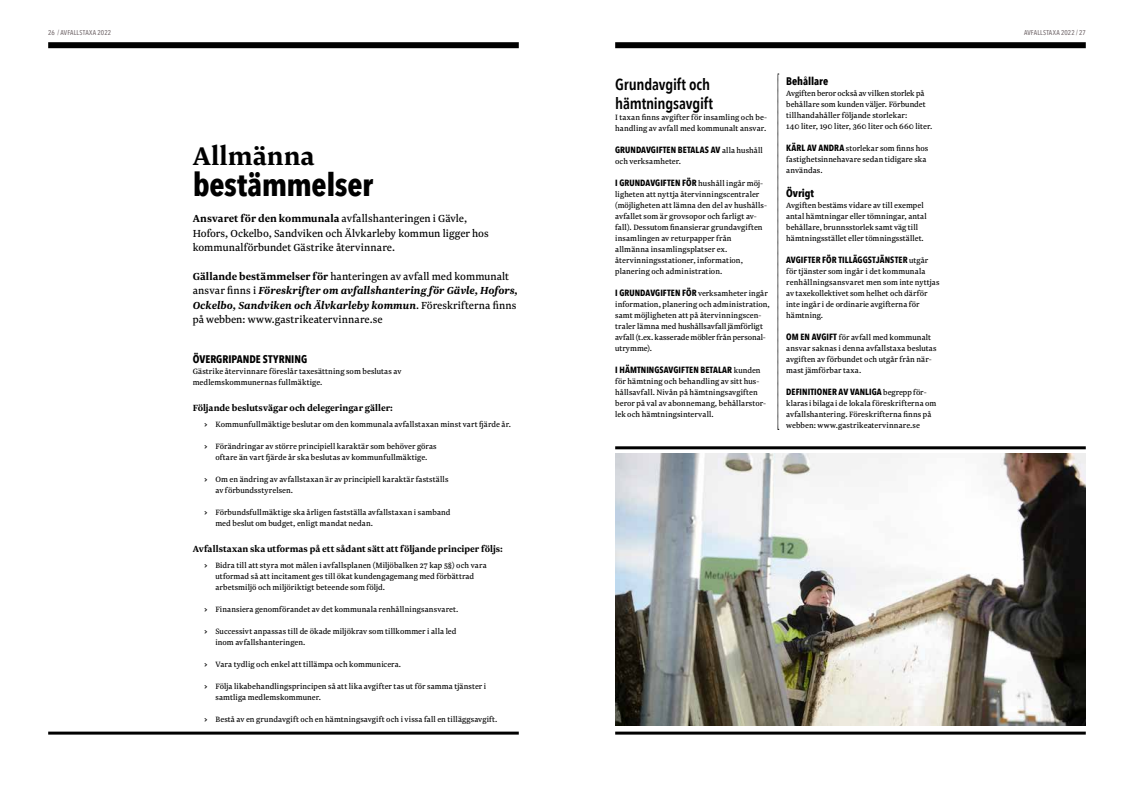
<style>
.page{position:relative;width:1134px;height:794px;background:#fff}
.page>*{position:absolute;margin:0;border:0;box-sizing:border-box;transform-origin:0 0}
.t1{font:700 32px "Avenir Next Condensed";letter-spacing:-.015em;color:#000}
.t2{font:700 30px "Newzald";color:#000}
.t3{font:600 16px/19.2px "Avenir Next Condensed";letter-spacing:-.01em;color:#000}
.t4{font:12px/14.4px "Newzald";color:#000}
.t5{font:700 11px "Avenir Next Condensed";letter-spacing:-.005em;color:#000}
.t6{font:700 10.5px "Newzald";color:#000}
.t7{font:9px/11px "Newzald";letter-spacing:.01em;color:#000}
.t8{font:700 9px "Avenir Next Condensed";letter-spacing:.005em;color:#000}
.t9{font:500 7px "Avenir Next Condensed";letter-spacing:.02em;color:#746a6d}
.s1{font-weight:700}
.s2{font-weight:700;font-style:italic}
.s3{font-weight:900}
.s4{font-family:"Newzald";font-weight:400}
.s5{font-family:"Avenir Next Condensed";font-weight:700}
</style>
<div class="page">
<div style="left:48px;top:42px;width:471px;height:6px;background:#000"></div>
<div style="left:615px;top:42px;width:471px;height:6px;background:#000"></div>
<hr style="left:48px;top:731px;width:471px;height:3px;background:#000">
<hr style="left:615px;top:731px;width:471px;height:3px;background:#000">
<hr style="left:615px;top:446px;width:471px;height:3px;background:#000">
<svg style="left:778px;top:74px;width:1px;height:356px"></svg>
<img style="left:615px;top:453px;width:471px;height:272px">
<p class="t9" style="left:48px;top:29px;width:65px">26 / AVFALLSTAXA 2022</p>
<p class="t9" style="left:1024px;top:29px;width:63px">AVFALLSTAXA 2022 / 27</p>
<h2 class="t2" style="left:193px;top:136px;width:123px">Allmänna</h2>
<h1 class="t1" style="left:193px;top:165px;width:182px">bestämmelser</h1>
<h3 class="t4" style="left:193px;top:211px;width:297px"><span class="s1">Ansvaret för den kommunala</span> avfallshanteringen i Gävle,<br>Hofors, Ockelbo, Sandviken och Älvkarleby kommun ligger hos kommunalförbundet Gästrike återvinnare.</h3>
<p class="t4" style="left:193px;top:269px;width:327px"><span class="s1">Gällande bestämmelser för</span> hanteringen av avfall med kommunalt ansvar finns i <span class="s2">Föreskrifter om avfallshantering för Gävle, Hofors, Ockelbo, Sandviken och Älvkarleby kommun</span>. Föreskrifterna finns på webben: www.gastrikeatervinnare.se</p>
<p class="t5" style="left:193px;top:352px;width:116px">ÖVERGRIPANDE STYRNING</p>
<p class="t7" style="left:193px;top:366px;width:210px">Gästrike återvinnare föreslår taxesättning som beslutas av medlemskommunernas fullmäktige.</p>
<p class="t6" style="left:193px;top:401px;width:202px">Följande beslutsvägar och delegeringar gäller:</p>
<p class="t7" style="left:204px;top:419px;width:308px"><span class="s3">&gt;</span> Kommunfullmäktige beslutar om den kommunala avfallstaxan minst vart fjärde år.</p>
<p class="t7" style="left:204px;top:441px;width:234px;text-align:center"><span class="s3">&gt;</span> Förändringar av större principiell karaktär som behöver göras oftare än vart fjärde år ska beslutas av kommunfullmäktige.</p>
<p class="t7" style="left:215px;top:474px;width:235px;text-indent:-11px"><span class="s3">&gt;</span> Om en ändring av avfallstaxan är av principiell karaktär fastställs av förbundsstyrelsen.</p>
<p class="t7" style="left:215px;top:507px;width:237px;text-indent:-11px"><span class="s3">&gt;</span> Förbundsfullmäktige ska årligen fastställa avfallstaxan i samband med beslut om budget, enligt mandat nedan.</p>
<p class="t6" style="left:193px;top:542px;width:312px">Avfallstaxan ska utformas på ett sådant sätt att följande principer följs:</p>
<p class="t7" style="left:215px;top:560px;width:273px;text-indent:-11px"><span class="s3">&gt;</span> Bidra till att styra mot målen i avfallsplanen (Miljöbalken 27 kap 5§) och vara utformad så att incitament ges till ökat kundengagemang med förbättrad arbetsmiljö och miljöriktigt beteende som följd.</p>
<p class="t7" style="left:204px;top:604px;width:256px"><span class="s3">&gt;</span> Finansiera genomförandet av det kommunala renhållningsansvaret.</p>
<p class="t7" style="left:215px;top:626px;width:242px;text-indent:-11px"><span class="s3">&gt;</span> Successivt anpassas till de ökade miljökrav som tillkommer i alla led inom avfallshanteringen.</p>
<p class="t7" style="left:204px;top:659px;width:199px"><span class="s3">&gt;</span> Vara tydlig och enkel att tillämpa och kommunicera.</p>
<p class="t7" style="left:215px;top:681px;width:272px;text-indent:-11px"><span class="s3">&gt;</span> Följa likabehandlingsprincipen så att lika avgifter tas ut för samma tjänster i samtliga medlemskommuner.</p>
<p class="t7" style="left:204px;top:714px;width:295px"><span class="s3">&gt;</span> Bestå av en grundavgift och en hämtningsavgift och i vissa fall en tilläggsavgift.</p>
<h3 class="t3" style="left:615px;top:74px;width:99px">Grundavgift och hämtningsavgift</h3>
<p class="t7" style="left:615px;top:112px;width:153px">I taxan finns avgifter för insamling och be&shy;handling av avfall med kommunalt ansvar.</p>
<p class="t8" style="left:615px;top:144px;width:149px">GRUNDAVGIFTEN BETALAS AV <span class="s4">alla hushåll</span></p>
<p class="t7" style="left:615px;top:156px;width:67px">och verksamheter.</p>
<p class="t8" style="left:615px;top:177px;width:150px">I GRUNDAVGIFTEN FÖR <span class="s4">hushåll ingår möj-</span></p>
<p class="t7" style="left:615px;top:189px;width:153px">ligheten att nyttja återvinningscentraler (möjligheten att lämna den del av hushålls&shy;avfallet som är grovsopor och farligt av&shy;fall). Dessutom finansierar grundavgiften insamlingen av returpapper från allmänna insamlingsplatser ex. återvinningsstationer, information, planering och administration.</p>
<p class="t8" style="left:615px;top:287px;width:154px">I GRUNDAVGIFTEN FÖR <span class="s4">verksamheter ingår</span></p>
<p class="t7" style="left:615px;top:299px;width:156px">information, planering och administration, samt möjligheten att på återvinningscen&shy;traler lämna med hushållsavfall jämförligt avfall (t.ex. kasserade möbler från personal&shy;utrymme).</p>
<p class="t8" style="left:615px;top:364px;width:147px">I HÄMTNINGSAVGIFTEN BETALAR <span class="s4">kunden</span></p>
<p class="t7" style="left:615px;top:375px;width:153px">för hämtning och behandling av sitt hus&shy;hållsavfall. Nivån på hämtningsavgiften beror på val av abonnemang, behållarstor&shy;lek och hämtningsintervall.</p>
<p class="t5" style="left:786px;top:74px;width:44px">Behållare</p>
<p class="t7" style="left:786px;top:87px;width:148px">Avgiften beror också av vilken storlek på behållare som kunden väljer. Förbundet tillhandahåller följande storlekar:<br>140 liter, 190 liter, 360 liter och 660 liter.</p>
<p class="t7" style="left:786px;top:142px;width:144px"><span class="s5">KÄRL AV ANDRA</span> storlekar som finns hos fastighetsinnehavare sedan tidigare ska användas.</p>
<p class="t5" style="left:786px;top:186px;width:29px">Övrigt</p>
<p class="t7" style="left:786px;top:199px;width:142px">Avgiften bestäms vidare av till exempel antal hämtningar eller tömningar, antal behållare, brunnsstorlek samt väg till hämtningsstället eller tömningsstället.</p>
<p class="t8" style="left:786px;top:254px;width:144px">AVGIFTER FÖR TILLÄGGSTJÄNSTER <span class="s4">utgår</span></p>
<p class="t7" style="left:786px;top:265px;width:155px">för tjänster som ingår i det kommunala renhållningsansvaret men som inte nyttjas av taxekollektivet som helhet och därför inte ingår i de ordinarie avgifterna för hämtning.</p>
<p class="t7" style="left:786px;top:331px;width:152px"><span class="s5">OM EN AVGIFT</span> för avfall med kommunalt ansvar saknas i denna avfallstaxa beslutas avgiften av förbundet och utgår från när&shy;mast jämförbar taxa.</p>
<p class="t8" style="left:786px;top:386px;width:142px">DEFINITIONER AV VANLIGA <span class="s4">begrepp för-</span></p>
<p class="t7" style="left:786px;top:397px;width:152px">klaras i bilaga i de lokala föreskrifterna om avfallshantering. Föreskrifterna finns på webben: www.gastrikeatervinnare.se</p>
</div>
